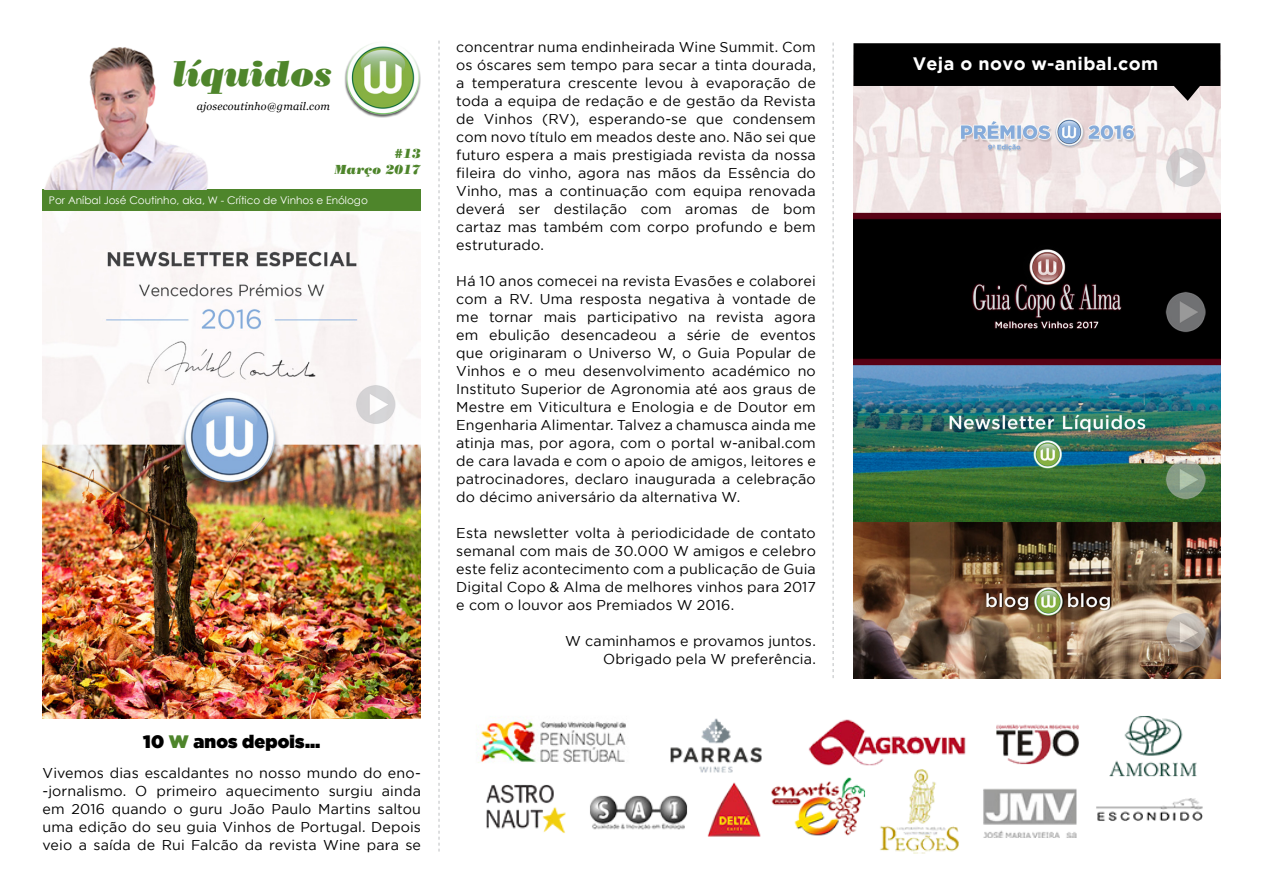
<style>
.page{position:relative;width:1263px;height:893px;background:#fff}
.page>*{position:absolute;margin:0;border:0;box-sizing:border-box;transform-origin:0 0}
.t1{font:italic 36px "Bodoni Poster";color:#4e852b}
.t2{font:700 18px "Gotham";letter-spacing:.02em;color:#fff}
.t3{font:18px "Gotham Ultra";color:#000}
.t4{font:14.25px/18px "Gotham";letter-spacing:.01em;color:#000;text-align:justify}
.t5{font:italic 13.2px/15.9px "Bodoni Poster";color:#4e852b;text-align:right}
.t6{font:italic 10.8px "Georgia";letter-spacing:.02em;color:#000}
.t7{font:10.5px "Century Gothic";color:#fff}
.s1{color:#4e852b}
</style>
<div class="page">
<img style="left:853px;top:101px;width:367px;height:577px">
<svg style="left:439px;top:41px;width:1px;height:810px"></svg>
<div style="left:43px;top:190px;width:378px;height:22px;background:#4e852b"></div>
<svg style="left:833px;top:43px;width:1px;height:635px"></svg>
<img style="left:43px;top:47px;width:171px;height:143px">
<div style="left:345px;top:41px;width:76px;height:77px;background:#000;opacity:.65"></div>
<img style="left:347px;top:41px;width:74px;height:75px">
<img style="left:43px;top:212px;width:378px;height:507px">
<img style="left:476px;top:716px;width:727px;height:138px">
<img style="left:1163px;top:610px;width:44px;height:44px">
<img style="left:1163px;top:458px;width:44px;height:44px">
<img style="left:1163px;top:290px;width:44px;height:44px">
<img style="left:354px;top:383px;width:44px;height:44px">
<img style="left:1163px;top:145px;width:44px;height:45px">
<svg style="left:853px;top:43px;width:367px;height:58px;background:#3c3939"></svg>
<h1 class="t1" style="left:172px;top:52px;width:162px">líquidos</h1>
<p class="t6" style="left:197px;top:99px;width:135px">ajosecoutinho@gmail.com</p>
<p class="t5" style="left:334px;top:146px;width:88px">#13<br>Março 2017</p>
<p class="t7" style="left:49px;top:193px;width:320px">Por Aníbal José Coutinho, aka, W - Crítico de Vinhos e Enólogo</p>
<p class="t3" style="left:143px;top:731px;width:178px">10 <span class="s1">W</span> anos depois…</p>
<p class="t4" style="left:43px;top:763px;width:380px">Vivemos dias escaldantes no nosso mundo do eno--jornalismo. O primeiro aquecimento surgiu ainda em 2016 quando o guru João Paulo Martins saltou uma edição do seu guia Vinhos de Portugal. Depois veio a saída de Rui Falcão da revista Wine para se</p>
<p class="t4" style="left:456px;top:38px;width:361px">concentrar numa endinheirada Wine Summit. Com os óscares sem tempo para secar a tinta dourada, a temperatura crescente levou à evaporação de toda a equipa de redação e de gestão da Revista de Vinhos (RV), esperando-se que condensem com novo título em meados deste ano. Não sei que futuro espera a mais prestigiada revista da nossa fileira do vinho, agora nas mãos da Essência do Vinho, mas a continuação com equipa renovada deverá ser destilação com aromas de bom cartaz mas também com corpo profundo e bem estruturado.</p>
<p class="t4" style="left:456px;top:272px;width:361px">Há 10 anos comecei na revista Evasões e colaborei com a RV. Uma resposta negativa à vontade de me tornar mais participativo na revista agora em ebulição desencadeou a série de eventos que originaram o Universo W, o Guia Popular de Vinhos e o meu desenvolvimento académico no Instituto Superior de Agronomia até aos graus de Mestre em Viticultura e Enologia e de Doutor em Engenharia Alimentar. Talvez a chamusca ainda me atinja mas, por agora, com o portal w-anibal.com de cara lavada e com o apoio de amigos, leitores e patrocinadores, declaro inaugurada a celebração do décimo aniversário da alternativa W.</p>
<p class="t4" style="left:456px;top:524px;width:361px">Esta newsletter volta à periodicidade de contato semanal com mais de 30.000 W amigos e celebro este feliz acontecimento com a publicação de Guia Digital Copo &amp; Alma de melhores vinhos para 2017 e com o louvor aos Premiados W 2016.</p>
<p class="t4" style="left:565px;top:632px;width:252px;text-align:right">W caminhamos e provamos juntos.<br>Obrigado pela W preferência.</p>
<p class="t2" style="left:913px;top:53px;width:247px">Veja o novo w-anibal.com</p>
</div>
